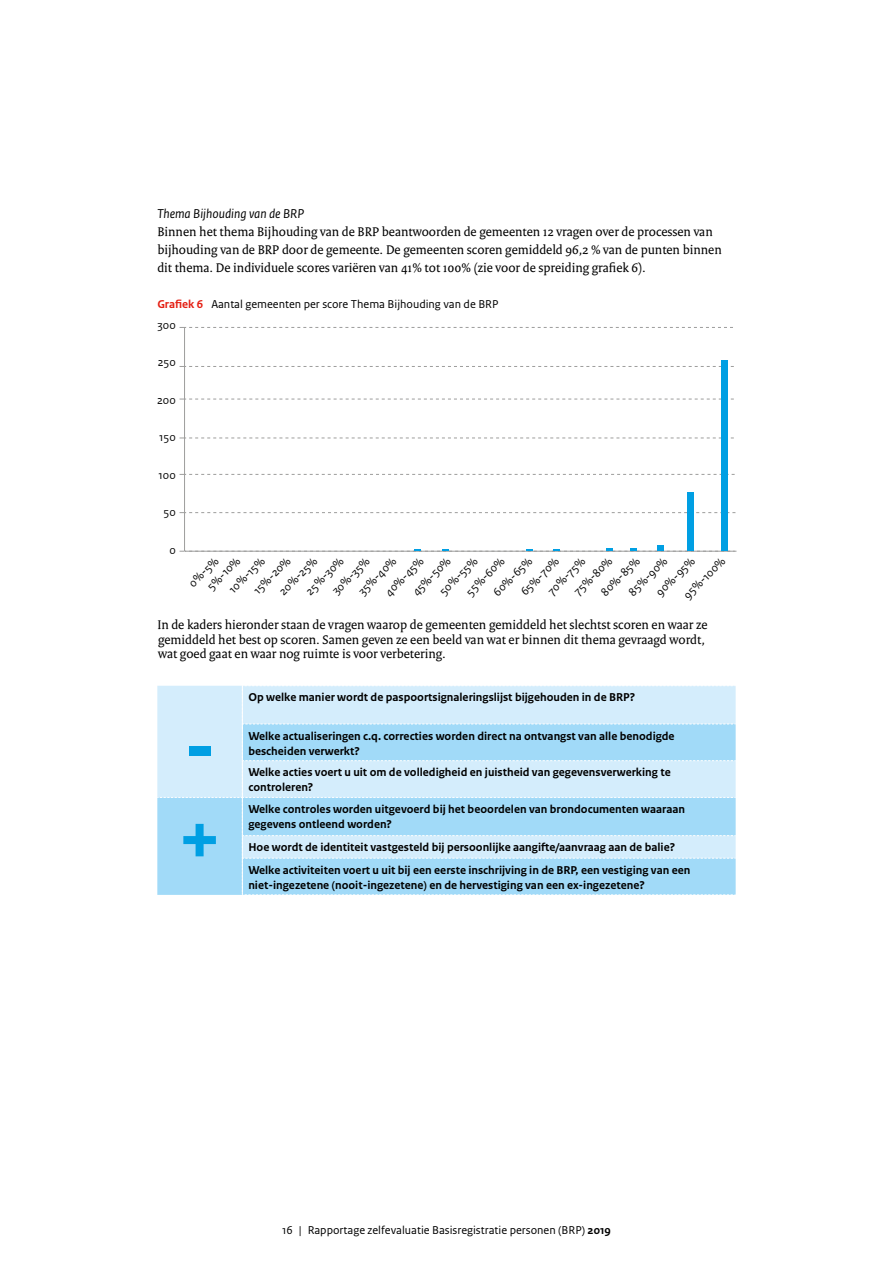
<style>
.page{position:relative;width:893px;height:1263px;background:#fff}
.page>*{position:absolute;margin:0;border:0;box-sizing:border-box;transform-origin:0 0}
.t1{font:700 82.5px "Rijksoverheid Sans Text";color:#009fe3}
.t2{font:13.5px/18px "Rijksoverheid Serif";color:#000}
.t3{font:italic 13.5px "Rijksoverheid Sans Text";color:#000}
.t4{font:700 12px/15px "Rijksoverheid Sans Text";color:#000}
.t5{font:12px/15.3px "Rijksoverheid Sans Text TT";color:#070707}
.t6{font:12px "Rijksoverheid Sans Text";color:#000}
.s1{font-weight:700;color:#e41f13}
.s2{font-weight:700}
</style>
<div class="page">
<hr style="left:184px;top:327px;width:1px;height:224px;background:#9d9d9c">
<hr style="left:185px;top:551px;width:551px;height:1px;background:#9d9d9c">
<svg style="left:180px;top:474px;width:555px;height:1px"></svg>
<svg style="left:180px;top:438px;width:554px;height:1px"></svg>
<svg style="left:180px;top:399px;width:554px;height:1px"></svg>
<svg style="left:180px;top:512px;width:556px;height:1px"></svg>
<svg style="left:180px;top:366px;width:554px;height:1px"></svg>
<svg style="left:180px;top:327px;width:553px;height:1px"></svg>
<div style="left:687px;top:492px;width:7px;height:59px;background:#009fe3"></div>
<div style="left:657px;top:545px;width:7px;height:6px;background:#009fe3"></div>
<svg style="left:180px;top:548px;width:555px;height:4px"></svg>
<div style="left:721px;top:360px;width:6px;height:191px;background:#009fe3"></div>
<svg style="left:157px;top:685px;width:579px;height:210px;background:#bbe3fa"></svg>
<p class="t3" style="left:157px;top:206px;width:148px">Thema Bijhouding van de BRP</p>
<p class="t2" style="left:157px;top:222px;width:566px">Binnen het thema Bijhouding van de BRP beantwoorden de gemeenten 12 vragen over de processen van bijhouding van de BRP door de gemeente. De gemeenten scoren gemiddeld 96,2 % van de punten binnen dit thema. De individuele scores variëren van 41% tot 100% (zie voor de spreiding grafiek 6).</p>
<p class="t6" style="left:157px;top:297px;width:343px"><span class="s1">Grafiek 6</span> Aantal gemeenten per score Thema Bijhouding van de BRP</p>
<p class="t5" style="left:158px;top:318px;width:20px">300</p>
<p class="t5" style="left:158px;top:355px;width:20px">250</p>
<p class="t5" style="left:157px;top:393px;width:20px">200</p>
<p class="t5" style="left:159px;top:430px;width:18px">150</p>
<p class="t5" style="left:159px;top:468px;width:19px">100</p>
<p class="t5" style="left:164px;top:505px;width:14px">50</p>
<p class="t5" style="left:169px;top:542px;width:8px">0</p>
<p class="t5" style="left:382px;top:589px;width:51px;rotate:-45deg">40%-45%</p>
<p class="t5" style="left:517px;top:588px;width:50px;rotate:-45deg">65%-70%</p>
<p class="t5" style="left:544px;top:588px;width:50px;rotate:-45deg">70%-75%</p>
<p class="t5" style="left:571px;top:588px;width:50px;rotate:-45deg">75%-80%</p>
<p class="t5" style="left:355px;top:588px;width:50px;rotate:-45deg">35%-40%</p>
<p class="t5" style="left:463px;top:588px;width:51px;rotate:-45deg">55%-60%</p>
<p class="t5" style="left:490px;top:589px;width:51px;rotate:-45deg">60%-65%</p>
<p class="t5" style="left:193px;top:572px;width:43px;text-indent:-11px;rotate:-45deg">0%-5%<br>5%-10%</p>
<p class="t5" style="left:225px;top:586px;width:47px;rotate:-45deg">10%-15%</p>
<p class="t5" style="left:250px;top:587px;width:49px;rotate:-45deg">15%-20%</p>
<p class="t5" style="left:276px;top:588px;width:50px;rotate:-45deg">20%-25%</p>
<p class="t5" style="left:303px;top:588px;width:50px;rotate:-45deg">25%-30%</p>
<p class="t5" style="left:329px;top:587px;width:49px;rotate:-45deg">30%-35%</p>
<p class="t5" style="left:409px;top:588px;width:51px;rotate:-45deg">45%-50%</p>
<p class="t5" style="left:436px;top:588px;width:50px;rotate:-45deg">50%-55%</p>
<p class="t5" style="left:680px;top:592px;width:56px;rotate:-45deg">95%-100%</p>
<p class="t2" style="left:157px;top:617px;width:552px;line-height:14.9px">In de kaders hieronder staan de vragen waarop de gemeenten gemiddeld het slechtst scoren en waar ze gemiddeld het best op scoren. Samen geven ze een beeld van wat er binnen dit thema gevraagd wordt, wat goed gaat en waar nog ruimte is voor verbetering.</p>
<p class="t5" style="left:597px;top:589px;width:51px;rotate:-45deg">80%-85%</p>
<p class="t5" style="left:625px;top:589px;width:51px;rotate:-45deg">85%-90%</p>
<p class="t5" style="left:652px;top:589px;width:51px;rotate:-45deg">90%-95%</p>
<h1 class="t1" style="left:184px;top:701px;width:34px">-</h1>
<h1 class="t1" style="left:178px;top:791px;width:45px">+</h1>
<p class="t4" style="left:248px;top:690px;width:388px">Op welke manier wordt de paspoortsignaleringslijst bijgehouden in de BRP?</p>
<p class="t4" style="left:248px;top:728px;width:428px">Welke actualiseringen c.q. correcties worden direct na ontvangst van alle benodigde bescheiden verwerkt?</p>
<p class="t4" style="left:248px;top:765px;width:424px">Welke acties voert u uit om de volledigheid en juistheid van gegevensverwerking te controleren?</p>
<p class="t4" style="left:248px;top:802px;width:438px">Welke controles worden uitgevoerd bij het beoordelen van brondocumenten waaraan gegevens ontleend worden?</p>
<p class="t4" style="left:248px;top:836px;width:444px;line-height:22.5px">Hoe wordt de identiteit vastgesteld bij persoonlijke aangifte/aanvraag aan de balie?<br>Welke activiteiten voert u uit bij een eerste inschrijving in de BRP, een vestiging van een</p>
<p class="t4" style="left:248px;top:878px;width:398px">niet-ingezetene (nooit-ingezetene) en de hervestiging van een ex-ingezetene?</p>
<p class="t6" style="left:282px;top:1223px;width:330px">16 | Rapportage zelfevaluatie Basisregistratie personen (BRP) <span class="s2">2019</span></p>
</div>
